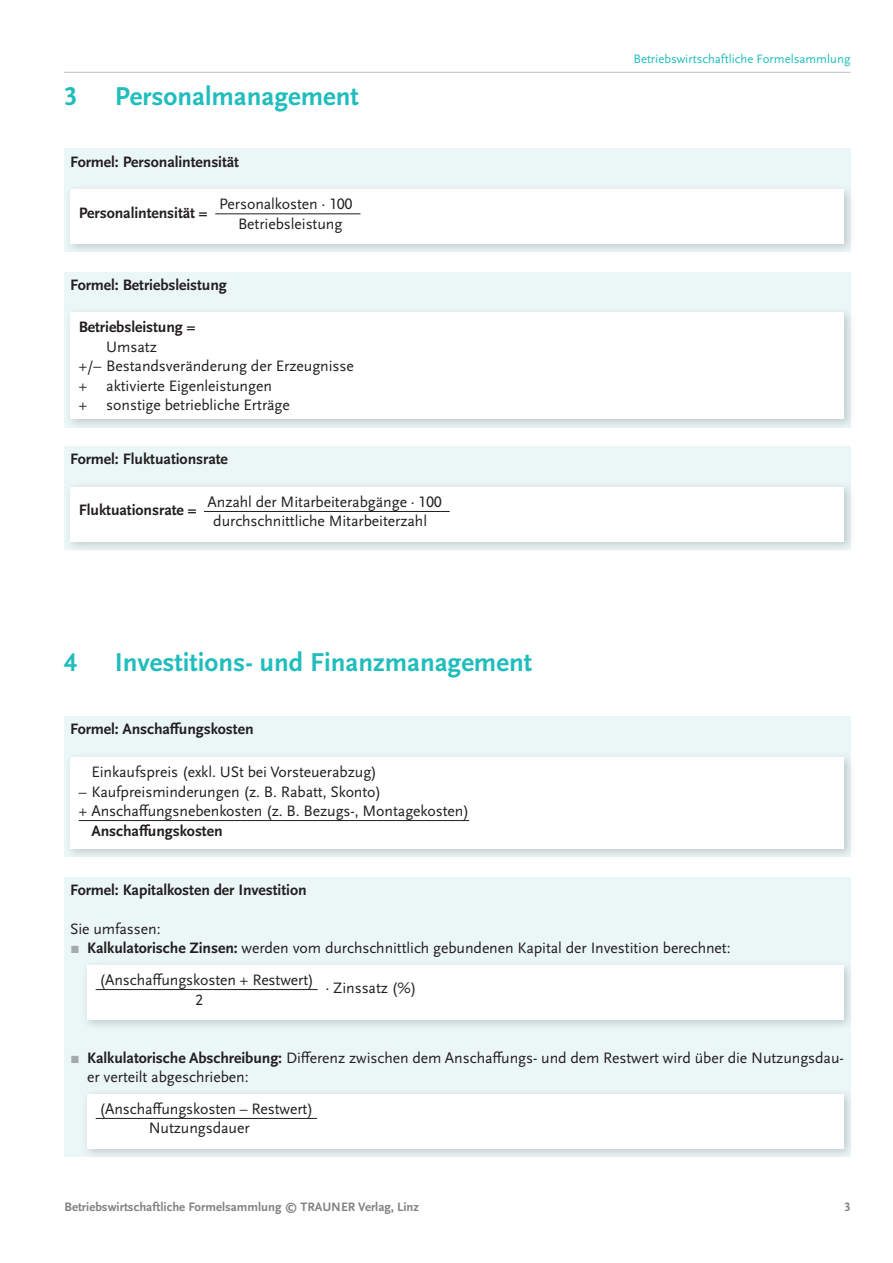
<style>
.page{position:relative;width:893px;height:1263px;background:#fff}
.page>*{position:absolute;margin:0;border:0;box-sizing:border-box;transform-origin:0 0}
.t1{font:700 27px "Scala Sans Pro";color:#21bdbd}
.t2{font:15.75px/19.5px "Scala Sans Pro";letter-spacing:-.005em;color:#231f20}
.t3{font:700 15.75px "Scala Sans Pro";letter-spacing:-.005em;color:#231f20}
.t4{font:700 12.75px "Scala Sans Pro";color:#808285}
.t5{font:12.75px "Scala Sans Pro";color:#21bdbd}
.s1{color:#a8a9ad}
.s2{font-weight:700}
</style>
<div class="page">
<hr style="left:64px;top:72px;width:786px;height:1px;background:#bcbdc0">
<div style="left:64px;top:149px;width:786px;height:103px;background:#ebf6f6"></div>
<div style="left:65px;top:184px;width:791px;height:71px;background:#231f20;opacity:.2"></div>
<div style="left:70px;top:189px;width:774px;height:55px;background:#fff"></div>
<hr style="left:215px;top:213px;width:145px;height:1px;background:#231f20">
<div style="left:64px;top:272px;width:786px;height:155px;background:#ebf6f6"></div>
<div style="left:65px;top:307px;width:791px;height:123px;background:#231f20;opacity:.2"></div>
<div style="left:70px;top:312px;width:774px;height:107px;background:#fff"></div>
<div style="left:64px;top:446px;width:786px;height:104px;background:#ebf6f6"></div>
<div style="left:65px;top:481px;width:791px;height:72px;background:#231f20;opacity:.2"></div>
<div style="left:70px;top:487px;width:774px;height:54px;background:#fff"></div>
<hr style="left:204px;top:511px;width:246px;height:1px;background:#231f20">
<div style="left:64px;top:716px;width:786px;height:141px;background:#ebf6f6"></div>
<div style="left:65px;top:751px;width:791px;height:109px;background:#231f20;opacity:.2"></div>
<div style="left:70px;top:757px;width:774px;height:92px;background:#fff"></div>
<hr style="left:79px;top:820px;width:390px;height:1px;background:#231f20">
<div style="left:64px;top:877px;width:786px;height:280px;background:#ebf6f6"></div>
<div style="left:82px;top:959px;width:773px;height:72px;background:#231f20;opacity:.2"></div>
<div style="left:87px;top:965px;width:757px;height:54px;background:#fff"></div>
<hr style="left:96px;top:989px;width:222px;height:1px;background:#231f20">
<div style="left:82px;top:1088px;width:773px;height:72px;background:#231f20;opacity:.2"></div>
<div style="left:87px;top:1094px;width:757px;height:54px;background:#fff"></div>
<hr style="left:96px;top:1118px;width:221px;height:1px;background:#231f20">
<h1 class="t1" style="left:64px;top:81px;width:15px">3</h1>
<h1 class="t1" style="left:115px;top:81px;width:245px">Personalmanagement</h1>
<p class="t3" style="left:70px;top:152px;width:171px">Formel: Personalintensität</p>
<p class="t3" style="left:79px;top:203px;width:130px">Personalintensität =</p>
<p class="t2" style="left:219px;top:194px;width:135px;text-align:center">Personalkosten · 100<br>Betriebsleistung</p>
<p class="t3" style="left:70px;top:275px;width:158px">Formel: Betriebsleistung</p>
<p class="t3" style="left:79px;top:318px;width:118px">Betriebsleistung =</p>
<p class="t2" style="left:79px;top:337px;width:277px;text-indent:28px">Umsatz<br>+/– Bestandsveränderung der Erzeugnisse + aktivierte Eigenleistungen<br>+ sonstige betriebliche Erträge</p>
<p class="t3" style="left:70px;top:450px;width:159px">Formel: Fluktuationsrate</p>
<p class="t3" style="left:79px;top:501px;width:119px">Fluktuationsrate =</p>
<p class="t2" style="left:208px;top:492px;width:236px;text-align:center">Anzahl der Mitarbeiterabgänge · 100 durchschnittliche Mitarbeiterzahl</p>
<h1 class="t1" style="left:64px;top:647px;width:15px">4</h1>
<h1 class="t1" style="left:115px;top:647px;width:419px">Investitions- und Finanzmanagement</h1>
<p class="t3" style="left:70px;top:720px;width:185px">Formel: Anschaffungskosten</p>
<p class="t2" style="left:91px;top:762px;width:287px">Einkaufspreis (exkl. USt bei Vorsteuerabzug)</p>
<p class="t2" style="left:79px;top:782px;width:392px">– Kaufpreisminderungen (z. B. Rabatt, Skonto)<br>+ Anschaffungsnebenkosten (z. B. Bezugs-, Montagekosten)</p>
<p class="t3" style="left:91px;top:821px;width:133px">Anschaffungskosten</p>
<p class="t5" style="left:633px;top:51px;width:218px">Betriebswirtschaftliche Formelsammlung</p>
<p class="t3" style="left:70px;top:881px;width:238px">Formel: Kapitalkosten der Investition</p>
<p class="t2" style="left:70px;top:919px;width:92px">Sie umfassen:</p>
<p class="t2" style="left:100px;top:932px;width:633px;line-height:31.7px;text-indent:-29px"><span class="s1">▪</span> <span class="s2">Kalkulatorische Zinsen:</span> werden vom durchschnittlich gebundenen Kapital der Investition berechnet: (Anschaffungskosten + Restwert)</p>
<p class="t2" style="left:325px;top:978px;width:93px">· Zinssatz (%)</p>
<p class="t2" style="left:195px;top:990px;width:9px">2</p>
<p class="t2" style="left:87px;top:1048px;width:758px;text-indent:-17px"><span class="s1">▪</span> <span class="s2">Kalkulatorische Abschreibung:</span> Differenz zwischen dem Anschaffungs- und dem Restwert wird über die Nutzungsdau&shy;er verteilt abgeschrieben:</p>
<p class="t2" style="left:149px;top:1099px;width:166px;text-indent:-49px">(Anschaffungskosten – Restwert)<br>Nutzungsdauer</p>
<p class="t4" style="left:65px;top:1199px;width:356px">Betriebswirtschaftliche Formelsammlung © TRAUNER Verlag, Linz</p>
<p class="t4" style="left:844px;top:1199px;width:8px">3</p>
</div>
